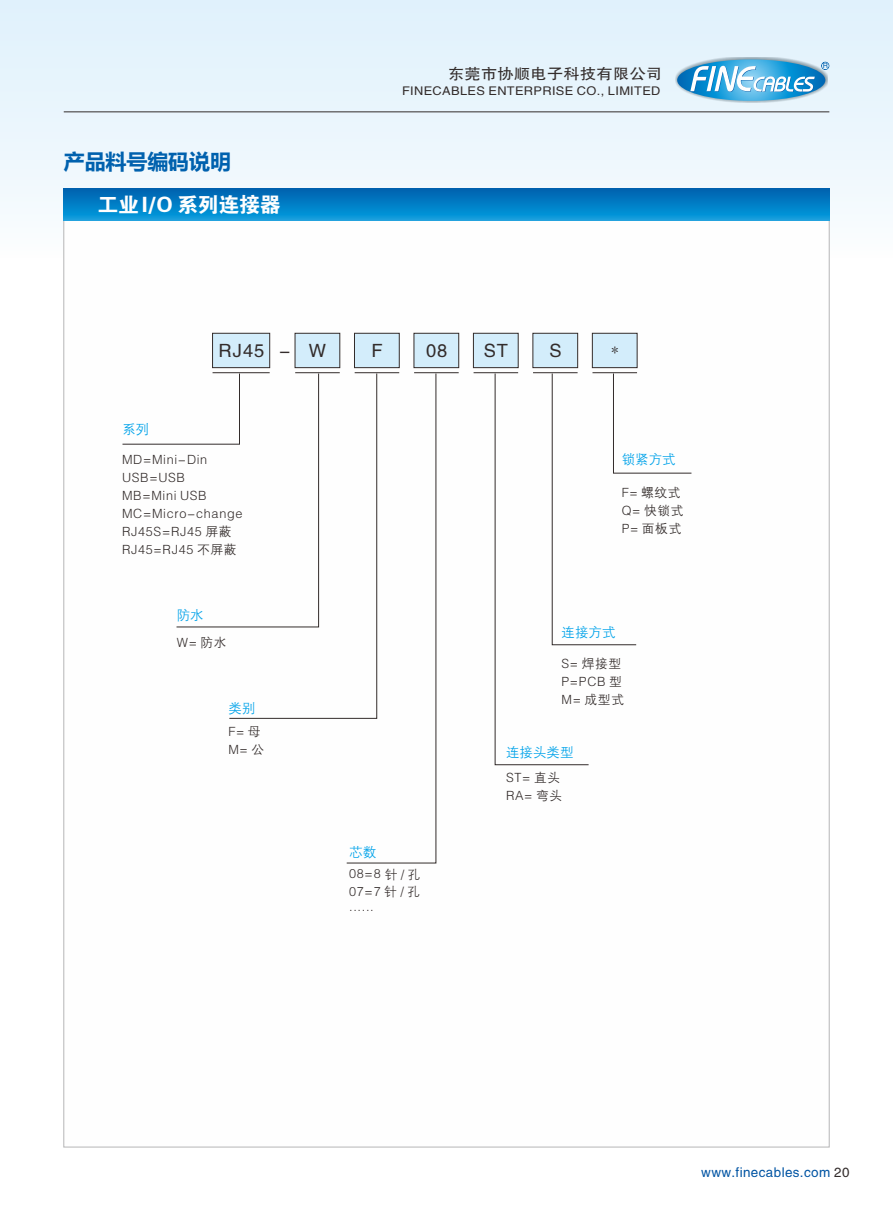
<style>
.page{position:relative;width:893px;height:1212px;background:#fff}
.page>*{position:absolute;margin:0;border:0;box-sizing:border-box;transform-origin:0 0}
.t1{font:21px/42.5px "FZDHTJW GB1 0";letter-spacing:-.015em;color:#fefefe}
.t2{font:18.3px "FZHTK GBK1 0";letter-spacing:.055em;color:#332c2b}
.t3{font:15px "FZHTK GBK1 0";letter-spacing:.03em;color:#332c2b;scale:1.07 1}
.t4{font:13.95px "Sim Sun";color:#332c2b}
.t5{font:13.5px "FZZDXJW GB1 0";color:#00a2e9}
.t6{font:13.5px "FZHTK GBK1 0";letter-spacing:.03em;color:#0054a3}
.t7{font:12.6px/18px "FZZDXJW GB1 0";letter-spacing:.055em;color:#332c2b}
.t8{font:12px "FZHTK GBK1 0";letter-spacing:.03em;color:#332c2b;scale:1.07 1}
.t9{font:7.2px "FZHTFW GB1 0";color:#0061ae}
.s1{font-family:"Microsoft Ya Hei";font-weight:700;color:#0061ae}
.s2{font-size:13.35px;color:#332c2b}
</style>
<div class="page">
<div style="left:0;top:0;width:893px;height:303px;background:linear-gradient(to bottom,#def0fb,#fff)"></div>
<div style="left:64px;top:189px;width:765px;height:958px;background:#fefefe"></div>
<svg style="left:354px;top:333px;width:46px;height:35px;background:#c5dce8"></svg>
<svg style="left:413px;top:333px;width:46px;height:35px;background:#c6dde9"></svg>
<hr style="left:355px;top:372px;width:44px;height:1px;background:#332c2b">
<hr style="left:414px;top:372px;width:45px;height:1px;background:#332c2b">
<svg style="left:122px;top:333px;width:218px;height:295px"></svg>
<svg style="left:229px;top:373px;width:117px;height:346px"></svg>
<svg style="left:346px;top:373px;width:91px;height:491px"></svg>
<svg style="left:473px;top:333px;width:219px;height:432px"></svg>
<svg style="left:64px;top:188px;width:765px;height:32px;background:#027ec5"></svg>
<hr style="left:64px;top:112px;width:765px;height:1px;background:#332c2b">
<div style="left:675px;top:57px;width:152px;height:46px;background:#0f2631;opacity:.49"></div>
<svg style="left:677px;top:59px;width:148px;height:42px;background:#2a9ad4"></svg>
<svg style="left:690px;top:66px;width:125px;height:26px"></svg>
<svg style="left:821px;top:62px;width:8px;height:8px"></svg>
<p class="t3" style="left:448px;top:65px;width:202px">东莞市协顺电子科技有限公司</p>
<p class="t1" style="left:97px;top:141px;width:185px;text-indent:-34px"><span class="s1">产品料号编码说明<br></span>工业I/O 系列连接器</p>
<p class="t8" style="left:402px;top:84px;width:243px">FINECABLES ENTERPRISE CO., LIMITED</p>
<p class="t2" style="left:219px;top:340px;width:109px">RJ45 - W</p>
<p class="t2" style="left:372px;top:341px;width:13px">F</p>
<p class="t2" style="left:426px;top:340px;width:23px">08</p>
<p class="t2" style="left:484px;top:341px;width:26px">ST</p>
<p class="t2" style="left:550px;top:341px;width:14px">S</p>
<p class="t4" style="left:611px;top:343px;width:8px">*</p>
<p class="t5" style="left:122px;top:422px;width:28px">系列</p>
<p class="t7" style="left:122px;top:469px;width:64px">USB=USB</p>
<p class="t7" style="left:122px;top:451px;width:87px">MD=Mini-Din</p>
<p class="t7" style="left:122px;top:487px;width:122px">MB=Mini USB<br>MC=Micro-change<br>RJ45S=RJ45 屏蔽<br>RJ45=RJ45 不屏蔽</p>
<p class="t5" style="left:177px;top:609px;width:28px">防水</p>
<p class="t7" style="left:177px;top:634px;width:51px">W= 防水</p>
<p class="t5" style="left:228px;top:701px;width:28px">类别</p>
<p class="t7" style="left:228px;top:723px;width:37px">F= 母<br>M= 公</p>
<p class="t5" style="left:349px;top:845px;width:28px">芯数</p>
<p class="t7" style="left:349px;top:865px;width:73px">08=8针 / 孔<br>07=7 针 / 孔</p>
<p class="t7" style="left:349px;top:898px;width:26px">......</p>
<p class="t5" style="left:622px;top:453px;width:55px">锁紧方式</p>
<p class="t7" style="left:622px;top:484px;width:63px">F= 螺纹式<br>Q= 快锁式<br>P= 面板式</p>
<p class="t5" style="left:561px;top:625px;width:55px">连接方式</p>
<p class="t7" style="left:561px;top:655px;width:64px">S= 焊接型<br>P=PCB 型<br>M= 成型式</p>
<p class="t5" style="left:506px;top:745px;width:69px">连接头类型</p>
<p class="t7" style="left:506px;top:768px;width:58px">ST= 直头<br>RA= 弯头</p>
<p class="t9" style="left:823px;top:62px;width:7px">R</p>
<p class="t6" style="left:701px;top:1165px;width:150px">www.finecables.com <span class="s2">20</span></p>
</div>
